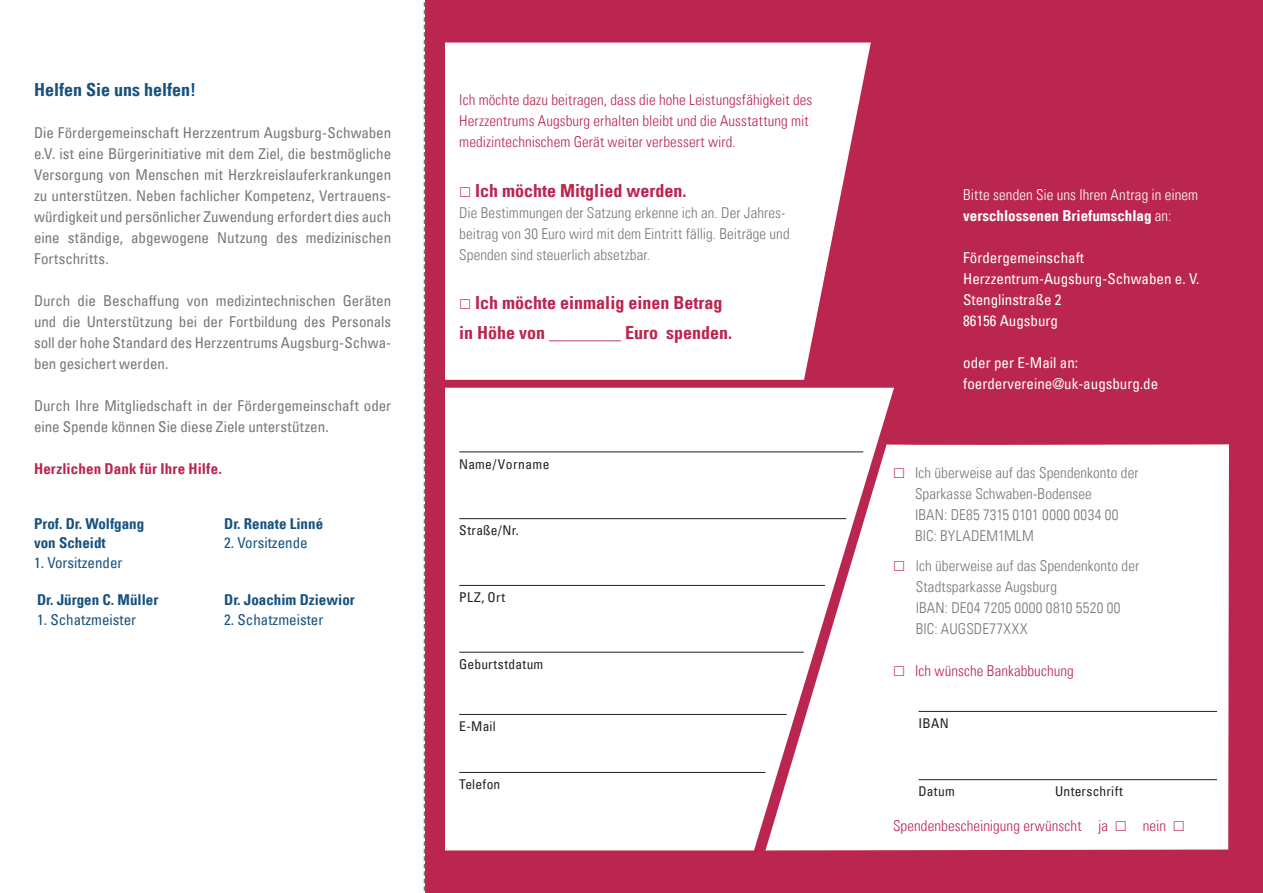
<style>
.page{position:relative;width:1263px;height:893px;background:#fff}
.page>*{position:absolute;margin:0;border:0;box-sizing:border-box;transform-origin:0 0}
.t1{font:18px/30px "Univers Com 67 Bold Cond";color:#ba264f;text-align:center}
.t2{font:18px "Univers Com 67 Bold Cond";color:#17527f}
.t3{font:condensed 15px/21px "Univers Com 57";color:#787679;text-align:justify}
.t4{font:15px/21px "Univers Com 47 Light Cond";letter-spacing:.01em;color:#787679}
.t5{font:15px/21px "Univers Com 47 Light Cond";letter-spacing:.005em;color:#ba264f}
.t6{font:condensed 15px/21px "Univers Com 57";color:#fff}
.t7{font:15px/19.5px "Univers Com 67 Bold Cond";color:#17527f}
.t8{font:condensed 15px "Univers Com 57";color:#17527f}
.t9{font:15px "Univers Com 47 Light Cond";letter-spacing:.005em;color:#fff}
.t10{font:15px "Univers Com 67 Bold Cond";color:#fff}
.t11{font:15px "Univers Com 67 Bold Cond";letter-spacing:.01em;color:#ba264f}
.t12{font:condensed 13.5px "Univers Com 57";letter-spacing:.02em;color:#231f20}
.s1{font-family:"Univers Com 47 Light Cond"}
</style>
<div class="page">
<div style="left:425px;top:0;width:838px;height:893px;background:#ba264f"></div>
<div style="left:894px;top:444px;width:335px;height:406px;background:#fff"></div>
<div style="left:445px;top:388px;width:449px;height:462px;background:#fff"></div>
<svg style="left:445px;top:43px;width:426px;height:337px;fill:#fff"></svg>
<svg style="left:424px;top:2px;width:1px;height:889px"></svg>
<hr style="left:459px;top:452px;width:404px;height:1px;background:#231f20">
<hr style="left:459px;top:518px;width:387px;height:1px;background:#231f20">
<hr style="left:459px;top:585px;width:366px;height:1px;background:#231f20">
<hr style="left:459px;top:652px;width:345px;height:1px;background:#231f20">
<hr style="left:459px;top:714px;width:328px;height:1px;background:#231f20">
<hr style="left:459px;top:772px;width:306px;height:1px;background:#231f20">
<hr style="left:918px;top:711px;width:299px;height:1px;background:#231f20">
<hr style="left:918px;top:779px;width:299px;height:1px;background:#231f20">
<svg style="left:460px;top:187px;width:10px;height:10px"></svg>
<svg style="left:460px;top:300px;width:10px;height:9px"></svg>
<svg style="left:894px;top:468px;width:10px;height:10px"></svg>
<svg style="left:894px;top:561px;width:10px;height:10px"></svg>
<svg style="left:894px;top:666px;width:10px;height:10px"></svg>
<svg style="left:1116px;top:821px;width:10px;height:10px"></svg>
<svg style="left:1174px;top:821px;width:10px;height:10px"></svg>
<p class="t2" style="left:34px;top:79px;width:164px">Helfen Sie uns helfen!</p>
<p class="t3" style="left:34px;top:122px;width:359px">Die Fördergemeinschaft Herzzentrum Augsburg-Schwaben e.V. ist eine Bürgerinitiative mit dem Ziel, die bestmögliche Versorgung von Menschen mit Herzkreislauferkrankungen zu unterstützen. Neben fachlicher Kompetenz, Vertrauens&shy;würdigkeit und persönlicher Zuwendung erfordert dies auch eine ständige, abgewogene Nutzung des medizinischen Fortschritts.</p>
<p class="t3" style="left:34px;top:290px;width:359px">Durch die Beschaffung von medizintechnischen Geräten und die Unterstützung bei der Fortbildung des Personals soll der hohe Standard des Herzzentrums Augsburg-Schwa&shy;ben gesichert werden.</p>
<p class="t3" style="left:34px;top:395px;width:359px">Durch Ihre Mitgliedschaft in der Fördergemeinschaft oder eine Spende können Sie diese Ziele unterstützen.</p>
<p class="t11" style="left:34px;top:459px;width:189px">Herzlichen Dank für Ihre Hilfe.</p>
<p class="t7" style="left:34px;top:513px;width:112px">Prof. Dr. Wolfgang von Scheidt</p>
<p class="t8" style="left:34px;top:553px;width:90px">1. Vorsitzender</p>
<p class="t7" style="left:37px;top:590px;width:123px">Dr. Jürgen C. Müller</p>
<p class="t8" style="left:37px;top:610px;width:101px">1. Schatzmeister</p>
<p class="t7" style="left:224px;top:513px;width:100px">Dr. Renate Linné</p>
<p class="t8" style="left:224px;top:533px;width:85px">2. Vorsitzende</p>
<p class="t7" style="left:224px;top:590px;width:132px">Dr. Joachim Dziewior</p>
<p class="t8" style="left:224px;top:610px;width:101px">2. Schatzmeister</p>
<p class="t5" style="left:459px;top:90px;width:355px">Ich möchte dazu beitragen, dass die hohe Leistungsfähigkeit des<br>Herzzentrums Augsburg erhalten bleibt und die Ausstattung mit medizintechnischem Gerät weiter verbessert wird.</p>
<p class="t1" style="left:475px;top:175px;width:213px">Ich möchte Mitglied werden.</p>
<p class="t4" style="left:459px;top:202px;width:332px">Die Bestimmungen der Satzung erkenne ich an. Der Jahres&shy;beitrag von 30 Euro wird mit dem Eintritt fällig. Beiträge und<br>Spenden sind steuerlich absetzbar.</p>
<p class="t1" style="left:459px;top:288px;width:274px">Ich möchte einmalig einen Betrag<br>in Höhe von ________ Euro spenden.</p>
<p class="t12" style="left:459px;top:455px;width:92px">Name/Vorname</p>
<p class="t12" style="left:459px;top:522px;width:61px">Straße/Nr.</p>
<p class="t12" style="left:459px;top:589px;width:47px">PLZ, Ort</p>
<p class="t12" style="left:459px;top:656px;width:86px">Geburtstdatum</p>
<p class="t12" style="left:459px;top:718px;width:38px">E-Mail</p>
<p class="t12" style="left:459px;top:776px;width:43px">Telefon</p>
<p class="t9" style="left:963px;top:186px;width:237px">Bitte senden Sie uns Ihren Antrag in einem</p>
<p class="t10" style="left:963px;top:207px;width:210px">verschlossenen Briefumschlag <span class="s1">an:</span></p>
<p class="t6" style="left:963px;top:247px;width:238px">Fördergemeinschaft<br>Herzzentrum-Augsburg-Schwaben e. V.<br>Stenglinstraße 2<br>86156 Augsburg</p>
<p class="t6" style="left:963px;top:352px;width:197px">oder per E-Mail an: foerdervereine@uk-augsburg.de</p>
<p class="t4" style="left:915px;top:462px;width:225px">Ich überweise auf das Spendenkonto der<br>Sparkasse Schwaben-Bodensee<br>IBAN: DE85 7315 0101 0000 0034 00<br>BIC: BYLADEM1MLM</p>
<p class="t4" style="left:916px;top:555px;width:225px">Ich überweise auf das Spendenkonto der<br>Stadtsparkasse Augsburg<br>IBAN: DE04 7205 0000 0810 5520 00<br>BIC: AUGSDE77XXX</p>
<p class="t5" style="left:915px;top:660px;width:160px">Ich wünsche Bankabbuchung</p>
<p class="t12" style="left:918px;top:715px;width:32px">IBAN</p>
<p class="t12" style="left:918px;top:783px;width:38px">Datum</p>
<p class="t12" style="left:1055px;top:783px;width:70px">Unterschrift</p>
<p class="t5" style="left:893px;top:815px;width:217px">Spendenbescheinigung erwünscht ja</p>
<p class="t5" style="left:1143px;top:815px;width:25px">nein</p>
</div>
